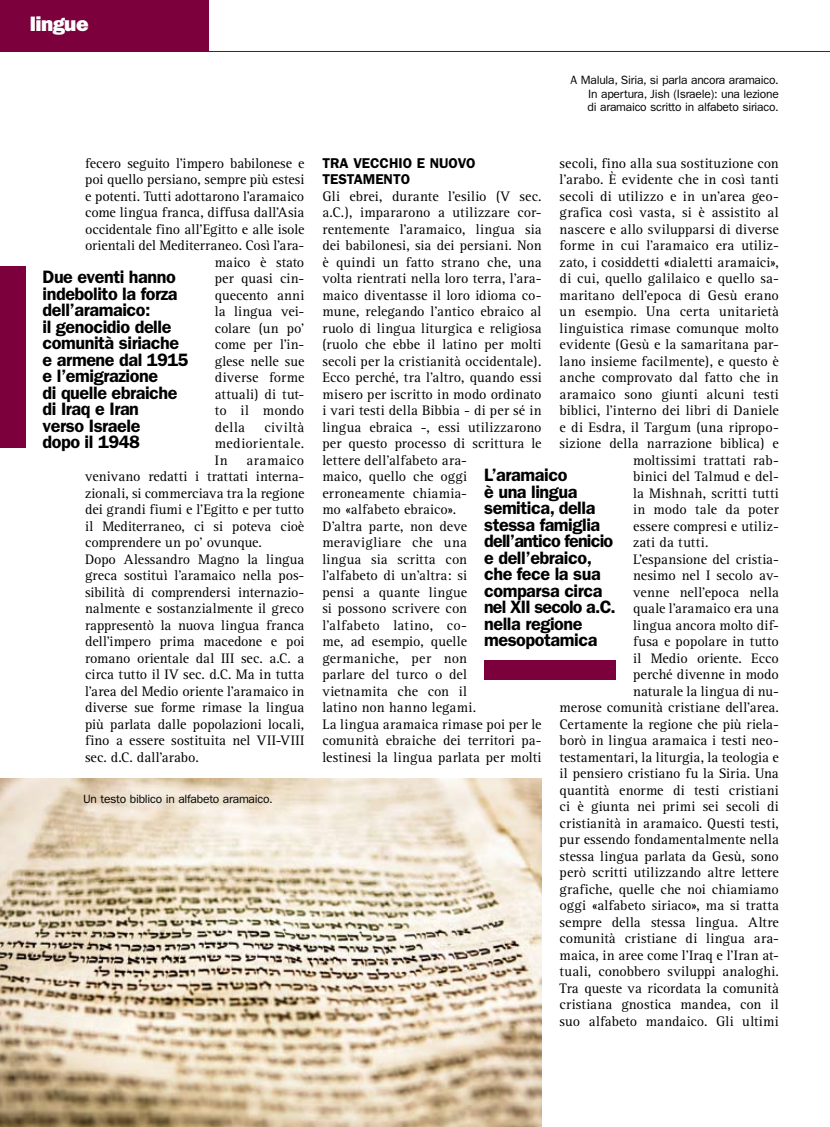
<style>
.page{position:relative;width:830px;height:1127px;background:#fff}
.page>*{position:absolute;margin:0;border:0;box-sizing:border-box;transform-origin:0 0}
.t1{font:21px "ITC Franklin Gothic Std Hvy";letter-spacing:-.03em;color:#fff}
.t2{font:600 18px/16.5px "ITC Franklin Gothic Std";letter-spacing:-.025em;color:#000}
.t3{font:14.25px/16.5px "Rotis Serif";letter-spacing:.005em;color:#000}
.t4{font:600 14.25px/16.5px "ITC Franklin Gothic Std";color:#000}
.t5{font:14.25px "Rotis Serif";letter-spacing:.03em;color:#000}
.t6{font:12px/13.5px "ITC Franklin Gothic Std";letter-spacing:-.02em;color:#000;text-align:justify}
</style>
<div class="page">
<hr style="left:0;top:51px;width:829px;height:1px;background:#7b003b">
<div style="left:0;top:267px;width:26px;height:181px;background:#7b003b"></div>
<img style="left:0;top:778px;width:541px;height:349px">
<div style="left:484px;top:660px;width:131px;height:19px;background:#7b003b"></div>
<div style="left:0;top:0;width:208px;height:51px;background:#7b003b"></div>
<h1 class="t1" style="left:30px;top:12px;width:61px">lingue</h1>
<p class="t6" style="left:587px;top:73px;width:193px;text-indent:-17px">A Malula, Siria, si parla ancora aramaico.<br>In apertura, Jish (Israele): una lezione di aramaico scritto in alfabeto siriaco.</p>
<p class="t3" style="left:85px;top:155px;width:221px">fecero seguito l’impero babilonese e</p>
<p class="t3" style="left:85px;top:171px;width:220px">poi quello persiano, sempre più estesi</p>
<p class="t3" style="left:85px;top:188px;width:221px">e potenti. Tutti adottarono l’aramaico</p>
<p class="t3" style="left:85px;top:204px;width:220px">come lingua franca, diffusa dall’Asia</p>
<p class="t3" style="left:85px;top:221px;width:221px">occidentale fino all’Egitto e alle isole</p>
<p class="t3" style="left:85px;top:238px;width:221px">orientali del Mediterraneo. Così l’ara-</p>
<p class="t3" style="left:215px;top:254px;width:91px">maico è stato</p>
<p class="t3" style="left:215px;top:271px;width:91px">per quasi cin-</p>
<p class="t3" style="left:215px;top:287px;width:91px">quecento anni</p>
<p class="t3" style="left:215px;top:304px;width:91px">la lingua vei-</p>
<p class="t3" style="left:215px;top:320px;width:91px">colare (un po’</p>
<p class="t3" style="left:215px;top:337px;width:91px">come per l’in-</p>
<p class="t3" style="left:215px;top:353px;width:91px">glese nelle sue</p>
<p class="t3" style="left:215px;top:370px;width:91px">diverse forme</p>
<p class="t3" style="left:215px;top:386px;width:91px">attuali) di tut-</p>
<p class="t3" style="left:215px;top:403px;width:91px">to il mondo</p>
<p class="t3" style="left:215px;top:419px;width:32px">della</p>
<p class="t2" style="left:43px;top:269px;width:148px">Due eventi hanno indebolito la forza dell’aramaico:<br>il genocidio delle comunità siriache e armene dal 1915 e l’emigrazione<br>di quelle ebraiche di Iraq e Iran<br>verso Israele<br>dopo il 1948</p>
<p class="t3" style="left:215px;top:419px;width:91px;text-align:justify;text-indent:49px">civiltà mediorientale.<br>In</p>
<p class="t3" style="left:85px;top:452px;width:221px;text-indent:161px">aramaico venivano redatti i trattati interna&shy;zionali, si commerciava tra la regione dei grandi fiumi e l’Egitto e per tutto il Mediterraneo, ci si poteva cioè comprendere un po’ ovunque.<br>Dopo Alessandro Magno la lingua greca sostituì l’aramaico nella pos&shy;sibilità di comprendersi internazio&shy;nalmente e sostanzialmente il greco rappresentò la nuova lingua franca dell’impero prima macedone e poi romano orientale dal III sec. a.C. a circa tutto il IV sec. d.C. Ma in tutta l’area del Medio oriente l’aramaico in diverse sue forme rimase la lingua più parlata dalle popolazioni locali, fino a essere sostituita nel VII-VIII sec. d.C. dall’arabo.</p>
<p class="t6" style="left:83px;top:792px;width:191px">Un testo biblico in alfabeto aramaico.</p>
<p class="t4" style="left:322px;top:154px;width:154px">TRA VECCHIO E NUOVO<br>TESTAMENTO</p>
<p class="t3" style="left:322px;top:188px;width:221px">Gli ebrei, durante l’esilio (V sec. a.C.), impararono a utilizzare cor&shy;rentemente l’aramaico, lingua sia dei babilonesi, sia dei persiani. Non è quindi un fatto strano che, una volta rientrati nella loro terra, l’ara&shy;maico diventasse il loro idioma co&shy;mune, relegando l’antico ebraico al ruolo di lingua liturgica e religiosa (ruolo che ebbe il latino per molti secoli per la cristianità occidentale).<br>Ecco perché, tra l’altro, quando essi misero per iscritto in modo ordinato i vari testi della Bibbia - di per sé in lingua ebraica -, essi utilizzarono per questo processo di scrittura le lettere dell’alfabeto ara-<br>maico, quello che oggi erroneamente chiamia-<br>mo «alfabeto ebraico».<br>D’altra parte, non deve meravigliare che una<br>lingua sia scritta con<br>l’alfabeto di un’altra: si<br>pensi a quante lingue<br>si possono scrivere con<br>l’alfabeto latino, co-<br>me, ad esempio, quelle germaniche, per non<br>parlare del turco o del<br>vietnamita che con il<br>latino non hanno legami.<br>La lingua aramaica rimase poi per le comunità ebraiche dei territori pa&shy;lestinesi la lingua parlata per molti</p>
<p class="t3" style="left:559px;top:155px;width:220px">secoli, fino alla sua sostituzione con</p>
<p class="t3" style="left:559px;top:171px;width:220px">l’arabo. È evidente che in così tanti</p>
<p class="t3" style="left:559px;top:188px;width:221px">secoli di utilizzo e in un’area geo-</p>
<p class="t3" style="left:559px;top:204px;width:221px">grafica così vasta, si è assistito al</p>
<p class="t3" style="left:559px;top:221px;width:221px">nascere e allo svilupparsi di diverse</p>
<p class="t3" style="left:559px;top:237px;width:221px">forme in cui l’aramaico era utiliz-</p>
<p class="t3" style="left:559px;top:254px;width:221px">zato, i cosiddetti «dialetti aramaici»,</p>
<p class="t3" style="left:559px;top:270px;width:221px">di cui, quello galilaico e quello sa-</p>
<p class="t3" style="left:559px;top:287px;width:221px">maritano dell’epoca di Gesù erano</p>
<p class="t3" style="left:559px;top:303px;width:221px">un esempio. Una certa unitarietà</p>
<p class="t3" style="left:559px;top:320px;width:221px">linguistica rimase comunque molto</p>
<p class="t3" style="left:559px;top:336px;width:221px">evidente (Gesù e la samaritana par-</p>
<p class="t3" style="left:559px;top:353px;width:220px">lano insieme facilmente), e questo è</p>
<p class="t3" style="left:559px;top:369px;width:220px">anche comprovato dal fatto che in</p>
<p class="t3" style="left:559px;top:386px;width:220px">aramaico sono giunti alcuni testi</p>
<p class="t3" style="left:559px;top:402px;width:221px">biblici, l’interno dei libri di Daniele</p>
<p class="t3" style="left:559px;top:419px;width:221px">e di Esdra, il Targum (una ripropo-</p>
<p class="t3" style="left:559px;top:435px;width:221px">sizione della narrazione biblica) e</p>
<p class="t3" style="left:632px;top:452px;width:147px">moltissimi trattati rab-</p>
<p class="t3" style="left:632px;top:468px;width:147px">binici del Talmud e del-</p>
<p class="t5" style="left:632px;top:485px;width:147px">la Mishnah, scritti tutti</p>
<p class="t3" style="left:632px;top:501px;width:147px">in modo tale da poter</p>
<p class="t3" style="left:632px;top:518px;width:147px">essere compresi e utiliz-</p>
<p class="t3" style="left:632px;top:535px;width:77px">zati da tutti.</p>
<p class="t3" style="left:632px;top:551px;width:147px">L’espansione del cristia-</p>
<p class="t3" style="left:632px;top:568px;width:147px">nesimo nel I secolo av-</p>
<p class="t3" style="left:632px;top:584px;width:147px">venne nell’epoca nella</p>
<p class="t3" style="left:632px;top:601px;width:147px">quale l’aramaico era una</p>
<p class="t3" style="left:632px;top:617px;width:147px">lingua ancora molto dif-</p>
<p class="t3" style="left:632px;top:634px;width:147px">fusa e popolare in tutto</p>
<p class="t3" style="left:632px;top:650px;width:147px">il Medio oriente. Ecco</p>
<p class="t3" style="left:632px;top:667px;width:147px">perché divenne in modo</p>
<p class="t3" style="left:632px;top:683px;width:147px">naturale la lingua di nu-</p>
<p class="t3" style="left:559px;top:700px;width:221px">merose comunità cristiane dell’area.</p>
<p class="t3" style="left:559px;top:716px;width:221px">Certamente la regione che più riela-</p>
<p class="t3" style="left:559px;top:733px;width:221px">borò in lingua aramaica i testi neo-</p>
<p class="t3" style="left:559px;top:749px;width:221px">testamentari, la liturgia, la teologia e</p>
<p class="t3" style="left:559px;top:766px;width:220px">il pensiero cristiano fu la Siria. Una</p>
<p class="t3" style="left:559px;top:782px;width:221px">quantità enorme di testi cristiani</p>
<p class="t3" style="left:559px;top:799px;width:220px">ci è giunta nei primi sei secoli di</p>
<p class="t3" style="left:559px;top:815px;width:221px">cristianità in aramaico. Questi testi,</p>
<p class="t3" style="left:559px;top:832px;width:221px">pur essendo fondamentalmente nella</p>
<p class="t3" style="left:559px;top:848px;width:221px">stessa lingua parlata da Gesù, sono</p>
<p class="t3" style="left:559px;top:865px;width:220px">però scritti utilizzando altre lettere</p>
<p class="t3" style="left:559px;top:881px;width:221px">grafiche, quelle che noi chiamiamo</p>
<p class="t3" style="left:559px;top:898px;width:221px">oggi «alfabeto siriaco», ma si tratta</p>
<p class="t3" style="left:559px;top:914px;width:221px">sempre della stessa lingua. Altre</p>
<p class="t3" style="left:559px;top:931px;width:221px">comunità cristiane di lingua ara-</p>
<p class="t3" style="left:559px;top:947px;width:221px">maica, in aree come l’Iraq e l’Iran at-</p>
<p class="t3" style="left:559px;top:964px;width:221px">tuali, conobbero sviluppi analoghi.</p>
<p class="t3" style="left:559px;top:980px;width:221px">Tra queste va ricordata la comunità</p>
<p class="t3" style="left:559px;top:997px;width:221px">cristiana gnostica mandea, con il</p>
<p class="t3" style="left:559px;top:1013px;width:220px">suo alfabeto mandaico. Gli ultimi</p>
<p class="t2" style="left:484px;top:467px;width:133px">L’aramaico<br>è una lingua semitica, della stessa famiglia dell’antico fenicio e dell’ebraico, che fece la sua comparsa circa nel XII secolo a.C. nella regione mesopotamica</p>
</div>
